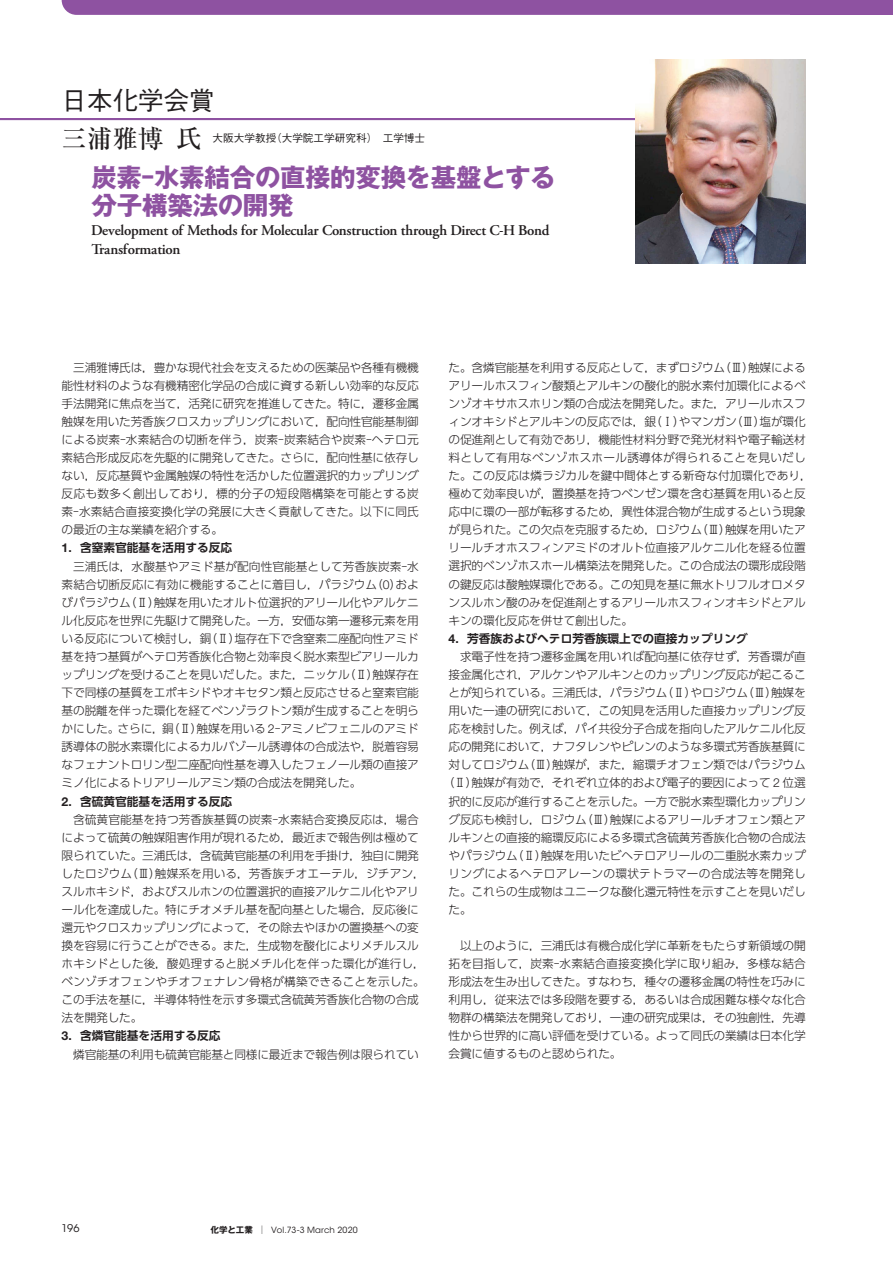
<style>
.page{position:relative;width:893px;height:1263px;background:#fff}
.page>*{position:absolute;margin:0;border:0;box-sizing:border-box;transform-origin:0 0}
.t1{font:700 25.5px/27.6px "Gothic MB101 Pr 6";letter-spacing:-.015em;color:#8e52a1}
.t2{font:500 25.5px "Gothic BBB Pr 6";color:#231f20}
.t3{font:500 25.5px "Ryumin Pr 6";color:#231f20}
.t4{font:600 14.85px/19.2px "Adobe Garamond Pro";letter-spacing:-.02em;color:#231f20}
.t5{font:300 11.7px/18px "UD Shin Go Pr 6";letter-spacing:-.015em;color:#231f20;text-align:justify}
.t6{font:700 11.7px "UD Shin Go Pr 6 De";color:#231f20}
.t7{font:300 11.7px "UD Shin Go Pr 6";letter-spacing:.02em;color:#231f20}
.t8{font:500 10.65px "Gothic BBB Pr 6";color:#231f20}
.t9{font:10.65px "ITC Avant Garde Std";color:#231f20}
.t10{font:8.55px "ITC Avant Garde Std";letter-spacing:.025em;color:#231f20}
.s1{font-family:"Ryumin Pr 6";font-weight:400}
.s2{font-family:"Helvetica Neue LT Std";font-size:12.3px}
.s3{font-family:"Gothic MB101 Pr 6";font-weight:700}
.s4{font-family:"Ryumin Pr 6"}
</style>
<div class="page">
<svg style="left:62px;top:0;width:729px;height:15px"></svg>
<div style="left:791px;top:0;width:102px;height:15px;background:#8e52a1"></div>
<hr style="left:0;top:118px;width:636px;height:2px;background:#8e52a1">
<img style="left:636px;top:60px;width:170px;height:204px">
<h1 class="t2" style="left:62px;top:80px;width:155px">日本化学会賞</h1>
<h1 class="t3" style="left:62px;top:118px;width:142px">三浦雅博 氏</h1>
<p class="t8" style="left:213px;top:130px;width:214px">大阪大学教授（大学院工学研究科）　工学博士</p>
<h1 class="t1" style="left:91px;top:163px;width:466px">炭素-水素結合の直接的変換を基盤とする分子構築法の開発</h1>
<p class="t4" style="left:91px;top:221px;width:460px">Development of Methods for Molecular Construction through Direct C<span class="s1">-</span>H Bond<br>Transformation</p>
<p class="t5" style="left:62px;top:358px;width:359px">　三浦雅博氏は，豊かな現代社会を支えるための医薬品や各種有機機能性材料のような有機精密化学品の合成に資する新しい効率的な反応手法開発に焦点を当て，活発に研究を推進してきた。特に，遷移金属触媒を用いた芳香族クロスカップリングにおいて，配向性官能基制御による炭素-水素結合の切断を伴う，炭素-炭素結合や炭素-ヘテロ元素結合形成反応を先駆的に開発してきた。さらに，配向性基に依存しない，反応基質や金属触媒の特性を活かした位置選択的カップリング反応も数多く創出しており，標的分子の短段階構築を可能とする炭素-水素結合直接変換化学の発展に大きく貢献してきた。以下に同氏の最近の主な業績を紹介する。</p>
<p class="t6" style="left:62px;top:538px;width:172px"><span class="s2">1</span>．含窒素官能基を活用する反応</p>
<p class="t5" style="left:62px;top:557px;width:359px">　三浦氏は，水酸基やアミド基が配向性官能基として芳香族炭素-水素結合切断反応に有効に機能することに着目し，パラジウム（<span class="s2">0</span>）およびパラジウム（Ⅱ）触媒を用いたオルト位選択的アリール化やアルケニル化反応を世界に先駆けて開発した。一方，安価な第一遷移元素を用いる反応について検討し，銅（Ⅱ）塩存在下で含窒素二座配向性アミド基を持つ基質がヘテロ芳香族化合物と効率良く脱水素型ビアリールカップリングを受けることを見いだした。また，ニッケル（Ⅱ）触媒存在下で同様の基質をエポキシドやオキセタン類と反応させると窒素官能基の脱離を伴った環化を経てベンゾラクトン類が生成することを明らかにした。さらに，銅（Ⅱ）触媒を用いる <span class="s2">2</span>-アミノビフェニルのアミド誘導体の脱水素環化によるカルバゾール誘導体の合成法や，脱着容易なフェナントロリン型二座配向性基を導入したフェノール類の直接アミノ化によるトリアリールアミン類の合成法を開発した。</p>
<p class="t6" style="left:62px;top:791px;width:172px"><span class="s2">2</span>．含硫黄官能基を活用する反応</p>
<p class="t5" style="left:62px;top:810px;width:365px;text-align:left">　含硫黄官能基を持つ芳香族基質の炭素-水素結合変換反応は，場合によって硫黄の触媒阻害作用が現れるため，最近まで報告例は極めて限られていた。三浦氏は，含硫黄官能基の利用を手掛け，独自に開発したロジウム（Ⅲ）触媒系を用いる，芳香族チオエーテル，ジチアン，スルホキシド，およびスルホンの位置選択的直接アルケニル化やアリール化を達成した。特にチオメチル基を配向基とした場合，反応後に還元やクロスカップリングによって，その除去やほかの置換基への変換を容易に行うことができる。また，生成物を酸化によりメチルスルホキシドとした後，酸処理すると脱メチル化を伴った環化が進行し，ベンゾチオフェンやチオフェナレン骨格が構築できることを示した。この手法を基に，半導体特性を示す多環式含硫黄芳香族化合物の合成法を開発した。</p>
<p class="t6" style="left:62px;top:1026px;width:160px"><span class="s2">3</span>．含燐官能基を活用する反応</p>
<p class="t5" style="left:62px;top:1045px;width:359px">　燐官能基の利用も硫黄官能基と同様に最近まで報告例は限られてい</p>
<p class="t5" style="left:449px;top:358px;width:365px;text-align:left">た。含燐官能基を利用する反応として，まずロジウム（Ⅲ）触媒によるアリールホスフィン酸類とアルキンの酸化的脱水素付加環化によるベンゾオキサホスホリン類の合成法を開発した。また，アリールホスフィンオキシドとアルキンの反応では，銀（Ⅰ）やマンガン（Ⅲ）塩が環化の促進剤として有効であリ，機能性材料分野で発光材料や電子輸送材料として有用なベンゾホスホール誘導体が得られることを見いだした。この反応は燐ラジカルを鍵中間体とする新奇な付加環化であり，極めて効率良いが，置換基を持つベンゼン環を含む基質を用いると反応中に環の一部が転移するため，異性体混合物が生成するという現象が見られた。この欠点を克服するため，ロジウム（Ⅲ）触媒を用いたアリールチオホスフィンアミドのオルト位直接アルケニル化を経る位置選択的ベンゾホスホール構築法を開発した。この合成法の環形成段階の鍵反応は酸触媒環化である。この知見を基に無水トリフルオロメタンスルホン酸のみを促進剤とするアリールホスフィンオキシドとアルキンの環化反応を併せて創出した。</p>
<p class="t6" style="left:449px;top:629px;width:301px"><span class="s2">4</span>．芳香族およびヘテロ芳香族環上での直接カップリング</p>
<p class="t5" style="left:449px;top:647px;width:359px">　求電子性を持つ遷移金属を用いれば配向基に依存せず，芳香環が直</p>
<p class="t5" style="left:449px;top:665px;width:359px">接金属化され，アルケンやアルキンとのカップリング反応が起こるこ</p>
<p class="t5" style="left:449px;top:683px;width:359px">とが知られている。三浦氏は，パラジウム（Ⅱ）やロジウム（Ⅲ）触媒を</p>
<p class="t5" style="left:449px;top:701px;width:359px">用いた一連の研究において，この知見を活用した直接カップリング反</p>
<p class="t5" style="left:449px;top:719px;width:359px">応を検討した。例えば，パイ共役分子合成を指向したアルケニル化反</p>
<p class="t5" style="left:449px;top:737px;width:359px">応の開発において，ナフタレンやピレンのような多環式芳香族基質に</p>
<p class="t5" style="left:449px;top:755px;width:359px">対してロジウム（Ⅲ）触媒が，また，縮環チオフェン類ではパラジウム</p>
<p class="t5" style="left:443px;top:773px;width:365px">（Ⅱ）触媒が有効で，それぞれ立体的および電子的要因によって <span class="s2">2</span> 位選</p>
<p class="t5" style="left:449px;top:792px;width:359px">択的に反応が進行することを示した。一方で脱水素型環化カップリン</p>
<p class="t5" style="left:449px;top:810px;width:359px">グ反応も検討し，ロジウム（Ⅲ）触媒によるアリールチオフェン類とア</p>
<p class="t5" style="left:449px;top:828px;width:359px">ルキンとの直接的縮環反応による多環式含硫黄芳香族化合物の合成法</p>
<p class="t5" style="left:449px;top:846px;width:359px">やパラジウム（Ⅱ）触媒を用いたビヘテロアリールの二重脱水素カップ</p>
<p class="t7" style="left:449px;top:864px;width:359px">リングによるヘテロアレーンの環状テトラマーの合成法等を開発し</p>
<p class="t5" style="left:449px;top:882px;width:359px">た。これらの生成物はユニークな酸化還元特性を示すことを見いだし</p>
<p class="t5" style="left:449px;top:900px;width:25px">た。</p>
<p class="t5" style="left:449px;top:936px;width:359px">　以上のように，三浦氏は有機合成化学に革新をもたらす新領域の開拓を目指して，炭素-水素結合直接変換化学に取り組み，多様な結合形成法を生み出してきた。すなわち，種々の遷移金属の特性を巧みに利用し，従来法では多段階を要する，あるいは合成困難な様々な化合物群の構築法を開発しており，一連の研究成果は，その独創性，先導性から世界的に高い評価を受けている。よって同氏の業績は日本化学会賞に値するものと認められた。</p>
<p class="t9" style="left:62px;top:1222px;width:19px">196</p>
<p class="t10" style="left:210px;top:1224px;width:149px"><span class="s3">化学と工業</span> <span class="s4">│</span> Vol.73-3 March 2020</p>
</div>
